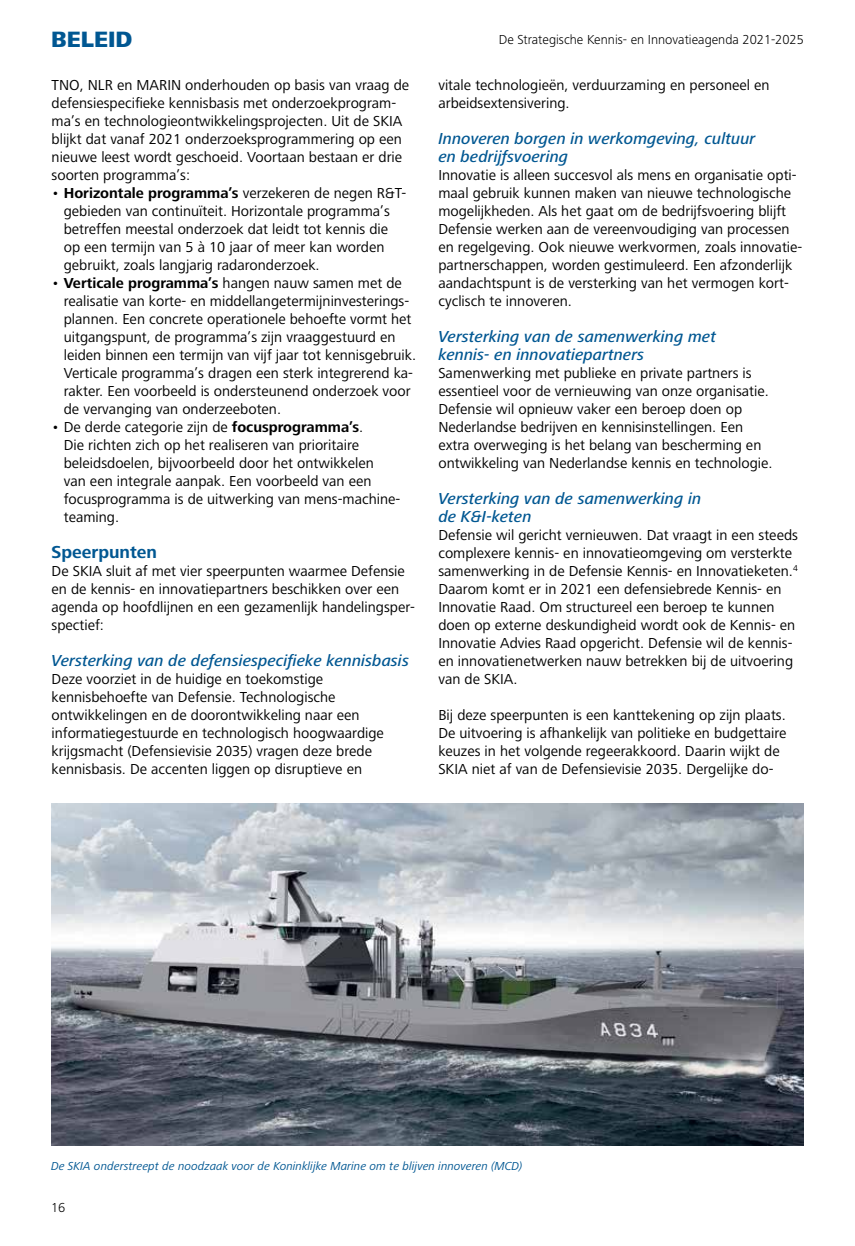
<style>
.page{position:relative;width:855px;height:1246px;background:#fff}
.page>*{position:absolute;margin:0;border:0;box-sizing:border-box;transform-origin:0 0}
.t1{font:800 22.95px "Frutiger Next LT";color:#005792}
.t2{font:700 18px "Frutiger Next LT";color:#005792}
.t3{font:italic 500 16.5px/18px "Frutiger Next LT";color:#005792}
.t4{font:15px/18px "Frutiger Next LT";color:#000}
.t5{font:300 13.5px "Frutiger Next LT";color:#000}
.t6{font:italic 12px "Frutiger Next LT";color:#005792}
.s1{font-weight:700}
</style>
<div class="page">
<img style="left:51px;top:804px;width:753px;height:341px">
<h1 class="t1" style="left:51px;top:26px;width:83px">BELEID</h1>
<p class="t5" style="left:499px;top:32px;width:307px">De Strategische Kennis- en Innovatieagenda 2021-2025</p>
<p class="t4" style="left:52px;top:76px;width:359px">TNO, NLR en MARIN onderhouden op basis van vraag de defensiespecifieke kennisbasis met onderzoekprogram&shy;ma’s en technologieontwikkelingsprojecten. Uit de SKIA blijkt dat vanaf 2021 onderzoeksprogrammering op een nieuwe leest wordt geschoeid. Voortaan bestaan er drie soorten programma’s:</p>
<p class="t4" style="left:64px;top:184px;width:344px;text-indent:-12px">• <span class="s1">Horizontale programma’s</span> verzekeren de negen R&amp;T&shy;gebieden van continuïteit. Horizontale programma’s betreffen meestal onderzoek dat leidt tot kennis die op een termijn van 5 à 10 jaar of meer kan worden gebruikt, zoals langjarig radaronderzoek.</p>
<p class="t4" style="left:64px;top:274px;width:354px;text-indent:-12px">• <span class="s1">Verticale programma’s</span> hangen nauw samen met de realisatie van korte- en middellangetermijninvesterings&shy;plannen. Een concrete operationele behoefte vormt het uitgangspunt, de programma’s zijn vraaggestuurd en leiden binnen een termijn van vijf jaar tot kennisgebruik.<br>Verticale programma’s dragen een sterk integrerend ka&shy;rakter. Een voorbeeld is ondersteunend onderzoek voor de vervanging van onderzeeboten.</p>
<p class="t4" style="left:64px;top:418px;width:338px;text-indent:-12px">• De derde categorie zijn de <span class="s1">focusprogramma’s</span>.<br>Die richten zich op het realiseren van prioritaire beleidsdoelen, bijvoorbeeld door het ontwikkelen<br>van een integrale aanpak. Een voorbeeld van een focusprogramma is de uitwerking van mens-machine&shy;teaming.</p>
<p class="t2" style="left:52px;top:542px;width:107px">Speerpunten</p>
<p class="t4" style="left:52px;top:562px;width:365px">De SKIA sluit af met vier speerpunten waarmee Defensie en de kennis- en innovatiepartners beschikken over een agenda op hoofdlijnen en een gezamenlijk handelingsper&shy;spectief:</p>
<p class="t3" style="left:52px;top:652px;width:359px">Versterking van de defensiespecifieke kennisbasis</p>
<p class="t4" style="left:52px;top:670px;width:334px">Deze voorziet in de huidige en toekomstige kennisbehoefte van Defensie. Technologische ontwikkelingen en de doorontwikkeling naar een informatiegestuurde en technologisch hoogwaardige krijgsmacht (Defensievisie 2035) vragen deze brede kennisbasis. De accenten liggen op disruptieve en</p>
<p class="t4" style="left:438px;top:76px;width:333px">vitale technologieën, verduurzaming en personeel en arbeidsextensivering.</p>
<p class="t3" style="left:438px;top:130px;width:318px">Innoveren borgen in werkomgeving, cultuur en bedrijfsvoering</p>
<p class="t4" style="left:438px;top:166px;width:365px">Innovatie is alleen succesvol als mens en organisatie opti&shy;maal gebruik kunnen maken van nieuwe technologische mogelijkheden. Als het gaat om de bedrijfsvoering blijft Defensie werken aan de vereenvoudiging van processen en regelgeving. Ook nieuwe werkvormen, zoals innovatie&shy;partnerschappen, worden gestimuleerd. Een afzonderlijk aandachtspunt is de versterking van het vermogen kort&shy;cyclisch te innoveren.</p>
<p class="t3" style="left:438px;top:328px;width:279px">Versterking van de samenwerking met kennis- en innovatiepartners</p>
<p class="t4" style="left:438px;top:364px;width:336px">Samenwerking met publieke en private partners is essentieel voor de vernieuwing van onze organisatie.<br>Defensie wil opnieuw vaker een beroep doen op Nederlandse bedrijven en kennisinstellingen. Een extra overweging is het belang van bescherming en ontwikkeling van Nederlandse kennis en technologie.</p>
<p class="t3" style="left:438px;top:490px;width:264px">Versterking van de samenwerking in de K&amp;I-keten</p>
<p class="t4" style="left:438px;top:526px;width:361px">Defensie wil gericht vernieuwen. Dat vraagt in een steeds complexere kennis- en innovatieomgeving om versterkte samenwerking in de Defensie Kennis- en Innovatieketen.<sup>4<br></sup>Daarom komt er in 2021 een defensiebrede Kennis- en Innovatie Raad. Om structureel een beroep te kunnen doen op externe deskundigheid wordt ook de Kennis- en Innovatie Advies Raad opgericht. Defensie wil de kennis&shy;en innovatienetwerken nauw betrekken bij de uitvoering van de SKIA.</p>
<p class="t4" style="left:438px;top:706px;width:349px">Bij deze speerpunten is een kanttekening op zijn plaats.<br>De uitvoering is afhankelijk van politieke en budgettaire keuzes in het volgende regeerakkoord. Daarin wijkt de SKIA niet af van de Defensievisie 2035. Dergelijke do-</p>
<p class="t6" style="left:51px;top:1159px;width:473px">De SKIA onderstreept de noodzaak voor de Koninklijke Marine om te blijven innoveren (MCD)</p>
<p class="t5" style="left:51px;top:1200px;width:16px">16</p>
</div>
